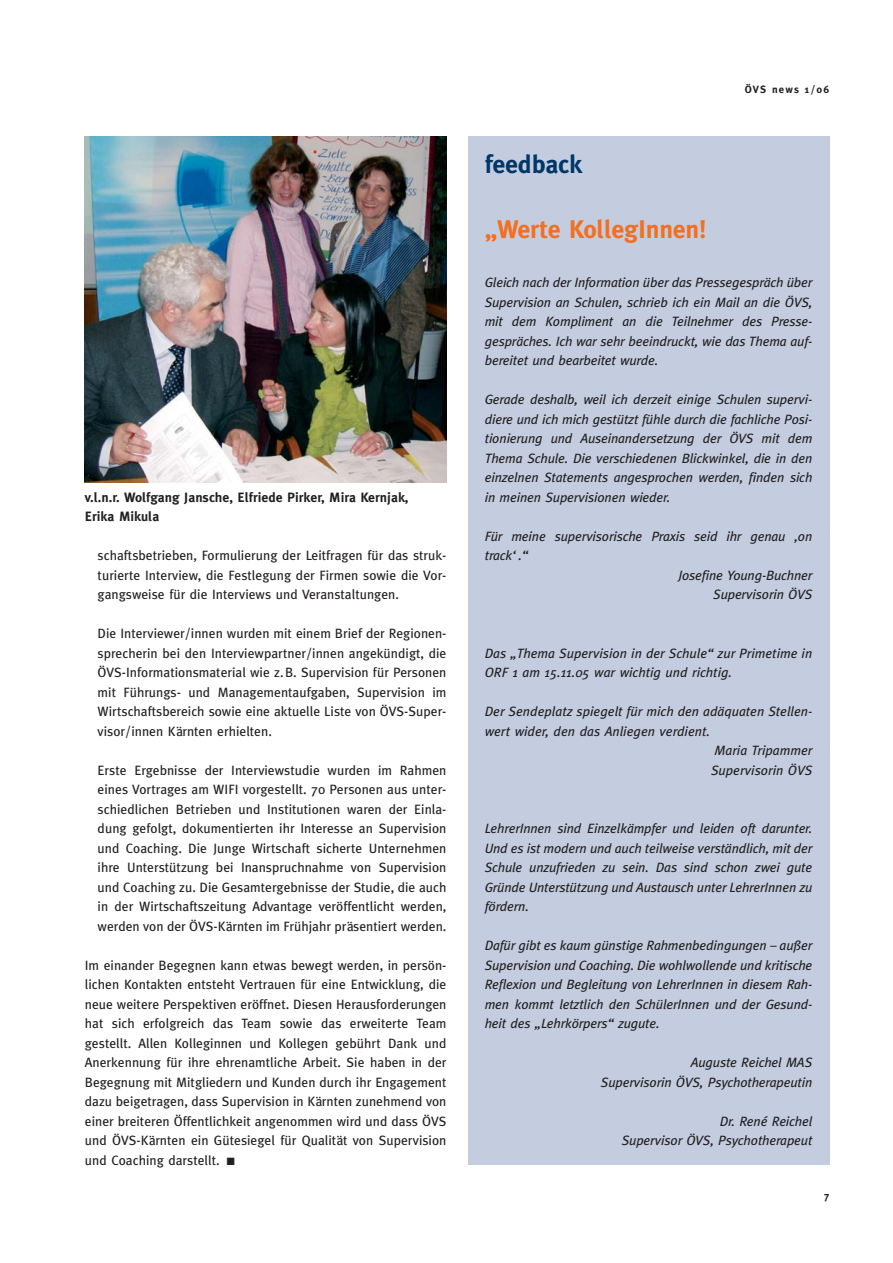
<style>
.page{position:relative;width:893px;height:1263px;background:#fff}
.page>*{position:absolute;margin:0;border:0;box-sizing:border-box;transform-origin:0 0}
.t1{font:700 25.5px "Meta Plus";letter-spacing:-.01em;color:#f36f21}
.t2{font:700 25.5px "Meta Plus";letter-spacing:-.01em;color:#003767}
.t3{font:13.5px/19.5px "Meta Plus";color:#231f20;text-align:justify}
.t4{font:italic 13.5px/19.5px "Meta Plus";letter-spacing:-.01em;color:#231f20;text-align:justify}
.t5{font:700 13.5px/19.5px "Meta Plus";color:#231f20}
.t6{font:700 10.5px "Meta Plus";letter-spacing:.11em;color:#231f20}
.t7{font:10.5px "Meta Plus Bold Caps";color:#231f20}
</style>
<div class="page">
<img style="left:85px;top:136px;width:361px;height:346px">
<div style="left:468px;top:136px;width:361px;height:1029px;background:#c4cddf"></div>
<p class="t5" style="left:85px;top:488px;width:325px">v.l.n.r. Wolfgang Jansche, Elfriede Pirker, Mira Kernjak,<br>Erika Mikula</p>
<p class="t3" style="left:98px;top:547px;width:350px">schaftsbetrieben, Formulierung der Leitfragen für das struk&shy;turierte Interview, die Festlegung der Firmen sowie die Vor&shy;gangsweise für die Interviews und Veranstaltungen.</p>
<p class="t3" style="left:98px;top:625px;width:350px">Die Interviewer/innen wurden mit einem Brief der Regionen&shy;sprecherin bei den Interviewpartner/innen angekündigt, die ÖVS-Informationsmaterial wie z.B. Supervision für Personen mit Führungs- und Managementaufgaben, Supervision im Wirtschaftsbereich sowie eine aktuelle Liste von ÖVS-Super&shy;visor/innen Kärnten erhielten.</p>
<p class="t3" style="left:98px;top:761px;width:350px">Erste Ergebnisse der Interviewstudie wurden im Rahmen eines Vortrages am WIFI vorgestellt. 70 Personen aus unter&shy;schiedlichen Betrieben und Institutionen waren der Einla&shy;dung gefolgt, dokumentierten ihr Interesse an Supervision und Coaching. Die Junge Wirtschaft sicherte Unternehmen ihre Unterstützung bei Inanspruchnahme von Supervision und Coaching zu. Die Gesamtergebnisse der Studie, die auch in der Wirtschaftszeitung Advantage veröffentlicht werden, werden von der ÖVS-Kärnten im Frühjahr präsentiert werden.</p>
<p class="t3" style="left:85px;top:956px;width:363px">Im einander Begegnen kann etwas bewegt werden, in persön&shy;lichen Kontakten entsteht Vertrauen für eine Entwicklung, die neue weitere Perspektiven eröffnet. Diesen Herausforderungen hat sich erfolgreich das Team sowie das erweiterte Team gestellt. Allen Kolleginnen und Kollegen gebührt Dank und Anerkennung für ihre ehrenamtliche Arbeit. Sie haben in der Begegnung mit Mitgliedern und Kunden durch ihr Engagement dazu beigetragen, dass Supervision in Kärnten zunehmend von einer breiteren Öffentlichkeit angenommen wird und dass ÖVS und ÖVS-Kärnten ein Gütesiegel für Qualität von Supervision und Coaching darstellt. ■</p>
<h1 class="t2" style="left:485px;top:154px;width:99px">feedback</h1>
<p class="t6" style="left:744px;top:85px;width:86px">ÖVS news 1/06</p>
<h1 class="t1" style="left:485px;top:219px;width:223px">„Werte KollegInnen!</h1>
<p class="t4" style="left:485px;top:274px;width:329px">Gleich nach der Information über das Pressegespräch über Supervision an Schulen, schrieb ich ein Mail an die ÖVS, mit dem Kompliment an die Teilnehmer des Presse&shy;gespräches. Ich war sehr beeindruckt, wie das Thema auf&shy;bereitet und bearbeitet wurde.</p>
<p class="t4" style="left:485px;top:391px;width:329px">Gerade deshalb, weil ich derzeit einige Schulen supervi&shy;diere und ich mich gestützt fühle durch die fachliche Posi&shy;tionierung und Auseinandersetzung der ÖVS mit dem Thema Schule. Die verschiedenen Blickwinkel, die in den einzelnen Statements angesprochen werden, finden sich in meinen Supervisionen wieder.</p>
<p class="t4" style="left:485px;top:527px;width:329px">Für meine supervisorische Praxis seid ihr genau ,on</p>
<p class="t4" style="left:485px;top:547px;width:45px">track‘.“</p>
<p class="t4" style="left:678px;top:566px;width:135px">Josefine Young-Buchner</p>
<p class="t4" style="left:713px;top:586px;width:101px">Supervisorin ÖVS</p>
<p class="t4" style="left:485px;top:644px;width:329px">Das „Thema Supervision in der Schule“ zur Primetime in<br>ORF 1 am 15.11.05 war wichtig und richtig.</p>
<p class="t4" style="left:485px;top:703px;width:329px">Der Sendeplatz spiegelt für mich den adäquaten Stellen-</p>
<p class="t4" style="left:485px;top:722px;width:227px">wert wider, den das Anliegen verdient.</p>
<p class="t4" style="left:714px;top:742px;width:99px">Maria Tripammer</p>
<p class="t4" style="left:711px;top:761px;width:103px">Supervisorin ÖVS</p>
<p class="t4" style="left:485px;top:820px;width:329px">LehrerInnen sind Einzelkämpfer und leiden oft darunter.<br>Und es ist modern und auch teilweise verständlich, mit der Schule unzufrieden zu sein. Das sind schon zwei gute Gründe Unterstützung und Austausch unter LehrerInnen zu fördern.</p>
<p class="t4" style="left:485px;top:937px;width:329px">Dafür gibt es kaum günstige Rahmenbedingungen – außer Supervision und Coaching. Die wohlwollende und kritische Reflexion und Begleitung von LehrerInnen in diesem Rah&shy;men kommt letztlich den SchülerInnen und der Gesund&shy;heit des „Lehrkörpers“ zugute.</p>
<p class="t4" style="left:601px;top:1054px;width:213px;text-align:right">Auguste Reichel MAS<br>Supervisorin ÖVS, Psychotherapeutin</p>
<p class="t4" style="left:621px;top:1112px;width:192px;text-align:right">Dr. René Reichel<br>Supervisor ÖVS, Psychotherapeut</p>
<p class="t7" style="left:823px;top:1191px;width:7px">7</p>
</div>
